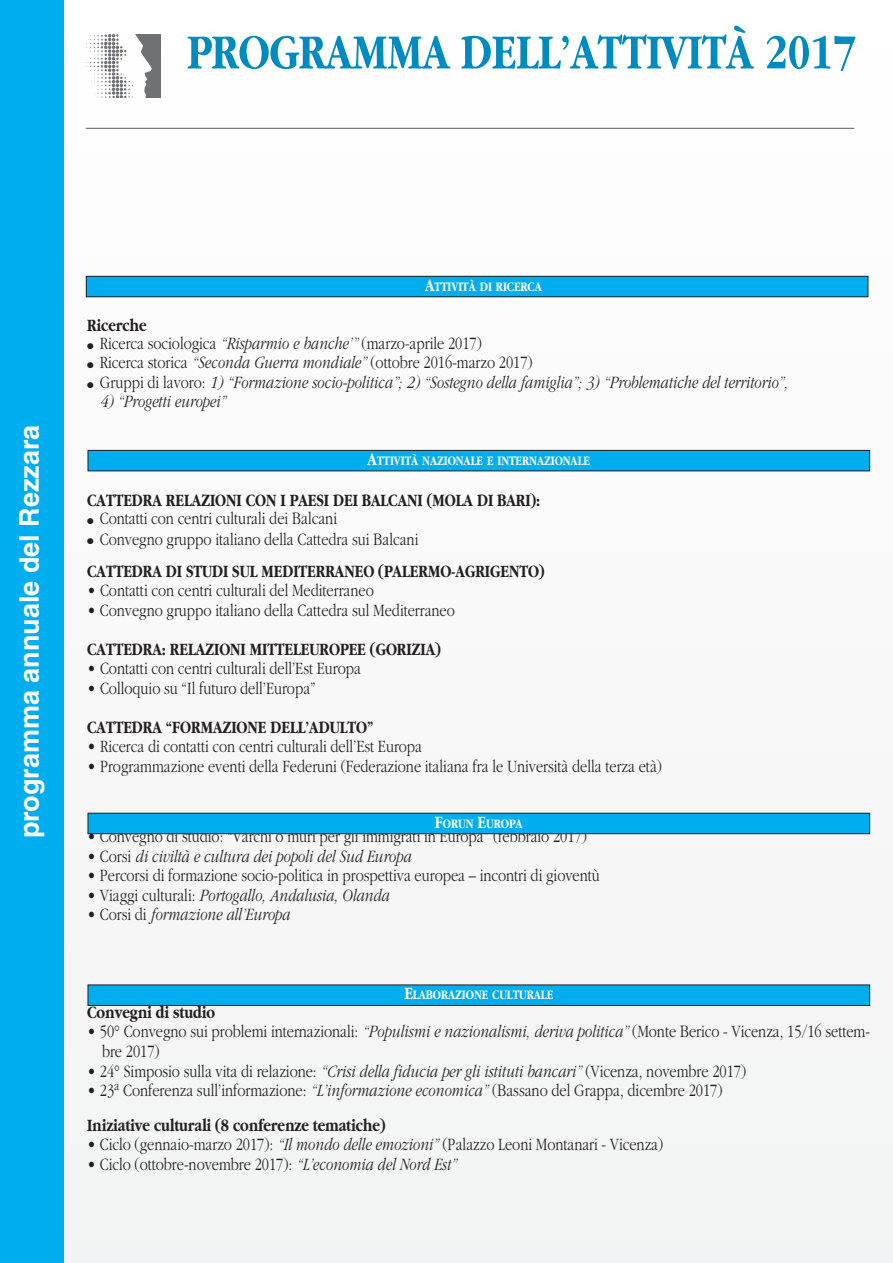
<style>
.page{position:relative;width:893px;height:1263px;background:#fff}
.page>*{position:absolute;margin:0;border:0;box-sizing:border-box;transform-origin:0 0}
.t1{font:700 51px "Aplgaram";color:#008bc0}
.t2{font:700 27px "Helvetica";color:#fff}
.t3{font:300 18px/39px "Aplgaram";color:#231f20}
.t4{font:italic 300 18px "Aplgaram";color:#231f20}
.t5{font:700 18px/31.5px "Aplgaram";color:#231f20}
.t6{font:700 13.5px "Aplgaram";color:#fff}
.s1{font-size:18px}
.s2{font-style:italic}
.s3{font-style:normal}
.s4{font-weight:300}
.s5{font-weight:700}
</style>
<div class="page">
<div style="left:0;top:0;width:64px;height:1263px;background:#00aeef"></div>
<div style="left:65px;top:0;width:828px;height:1263px;background:#f9f9f9"></div>
<hr style="left:86px;top:128px;width:768px;height:1px;background:#57585a">
<img style="left:90px;top:34px;width:71px;height:64px">
<div style="left:86px;top:276px;width:782px;height:21px;background:#00aeef"></div>
<div style="left:86px;top:276px;width:782px;height:21px;border:1px solid #231f20"></div>
<div style="left:88px;top:450px;width:782px;height:21px;background:#00aeef"></div>
<div style="left:88px;top:450px;width:782px;height:21px;border:1px solid #231f20"></div>
<div style="left:88px;top:985px;width:782px;height:20px;background:#00aeef"></div>
<div style="left:88px;top:984px;width:782px;height:22px;border:1px solid #231f20"></div>
<div style="left:88px;top:813px;width:782px;height:21px;background:#00aeef"></div>
<div style="left:88px;top:813px;width:782px;height:21px;border:1px solid #231f20"></div>
<h1 class="t1" style="left:187px;top:21px;width:670px">PROGRAMMA DELL’ATTIVITÀ 2017</h1>
<h2 class="t2" style="left:19px;top:838px;width:415px;rotate:-90deg">programma annuale del Rezzara</h2>
<p class="t6" style="left:425px;top:278px;width:118px"><span class="s1">A</span>TTIVITÀ DI RICERCA</p>
<p class="t5" style="left:87px;top:309px;width:61px">Ricerche</p>
<p class="t3" style="left:87px;top:323px;width:396px">● Ricerca sociologica <span class="s2">“Risparmio e banche’”</span> (marzo-aprile 2017)</p>
<p class="t3" style="left:87px;top:343px;width:447px">● Ricerca storica <span class="s2">“Seconda Guerra mondiale”</span> (ottobre 2016-marzo 2017)</p>
<p class="t4" style="left:87px;top:371px;width:702px">● <span class="s3">Gruppi di lavoro:</span> 1) “Formazione socio-politica”; 2) “Sostegno della famiglia”; 3) “Problematiche del territorio”,</p>
<p class="t4" style="left:100px;top:391px;width:127px">4) “Progetti europei”</p>
<p class="t6" style="left:368px;top:452px;width:224px"><span class="s1">A</span>TTIVITÀ NAZIONALE E INTERNAZIONALE</p>
<p class="t5" style="left:87px;top:484px;width:455px">CATTEDRA RELAZIONI CON I PAESI DEI BALCANI (MOLA DI BARI):</p>
<p class="t3" style="left:87px;top:499px;width:251px">● Contatti con centri culturali dei Balcani</p>
<p class="t5" style="left:87px;top:523px;width:459px">● <span class="s4">Convegno gruppo italiano della Cattedra sui Balcani<br></span>CATTEDRA DI STUDI SUL MEDITERRANEO (PALERMO-AGRIGENTO)</p>
<p class="t3" style="left:87px;top:571px;width:288px"><span class="s5">•</span> Contatti con centri culturali del Mediterraneo</p>
<p class="t3" style="left:87px;top:590px;width:369px"><span class="s5">•</span> Convegno gruppo italiano della Cattedra sul Mediterraneo<br><span class="s5">CATTEDRA: RELAZIONI MITTELEUROPEE (GORIZIA)</span></p>
<p class="t3" style="left:87px;top:649px;width:275px"><span class="s5">•</span> Contatti con centri culturali dell’Est Europa</p>
<p class="t5" style="left:87px;top:668px;width:288px;line-height:39px">• <span class="s4">Colloquio su “Il futuro dell’Europa”<br></span>CATTEDRA “FORMAZIONE DELL’ADULTO”</p>
<p class="t3" style="left:87px;top:727px;width:337px"><span class="s5">•</span> Ricerca di contatti con centri culturali dell’Est Europa</p>
<p class="t3" style="left:87px;top:746px;width:576px"><span class="s5">•</span> Programmazione eventi della Federuni (Federazione italiana fra le Università della terza età)</p>
<p class="t6" style="left:435px;top:815px;width:89px"><span class="s1">F</span>ORUN <span class="s1">E</span>UROPA</p>
<p class="t3" style="left:87px;top:817px;width:501px">• Convegno di studio: “Varchi o muri per gli immigrati in Europa” (febbraio 2017)</p>
<p class="t4" style="left:87px;top:845px;width:325px"><span class="s3">• Corsi</span> di civiltà e cultura dei popoli del Sud Europa</p>
<p class="t3" style="left:87px;top:856px;width:514px">• Percorsi di formazione socio-politica in prospettiva europea – incontri di gioventù</p>
<p class="t4" style="left:87px;top:884px;width:303px"><span class="s3">• Viaggi culturali:</span> Portogallo, Andalusia, Olanda</p>
<p class="t4" style="left:87px;top:904px;width:204px"><span class="s3">• Corsi di</span> formazione all’Europa</p>
<p class="t6" style="left:404px;top:987px;width:150px"><span class="s1">E</span>LABORAZIONE CULTURALE</p>
<p class="t5" style="left:87px;top:996px;width:129px">Convegni di studio</p>
<p class="t3" style="left:102px;top:1021px;width:769px;line-height:19.5px;text-indent:-15px"><span class="s5">•</span> 50° Convegno sui problemi internazionali: <span class="s2">“Populismi e nazionalismi, deriva politica”</span> (Monte Berico - Vicenza, 15/16 settem&shy;bre 2017)</p>
<p class="t3" style="left:87px;top:1051px;width:661px"><span class="s5">•</span> 24° Simposio sulla vita di relazione: <span class="s2">“Crisi della fiducia per gli istituti bancari”</span> (Vicenza, novembre 2017)</p>
<p class="t3" style="left:87px;top:1072px;width:637px;line-height:34.5px"><span class="s5">•</span> 23<sup>a</sup> Conferenza sull’informazione: <span class="s2">“L’informazione economica”</span> (Bassano del Grappa, dicembre 2017)<br><span class="s5">Iniziative culturali (8 conferenze tematiche)</span></p>
<p class="t3" style="left:87px;top:1124px;width:578px"><span class="s5">•</span> Ciclo (gennaio-marzo 2017): <span class="s2">“Il mondo delle emozioni”</span> (Palazzo Leoni Montanari - Vicenza)</p>
<p class="t3" style="left:87px;top:1144px;width:371px"><span class="s5">•</span> Ciclo (ottobre-novembre 2017): <span class="s2">“L’economia del Nord Est”</span></p>
</div>
